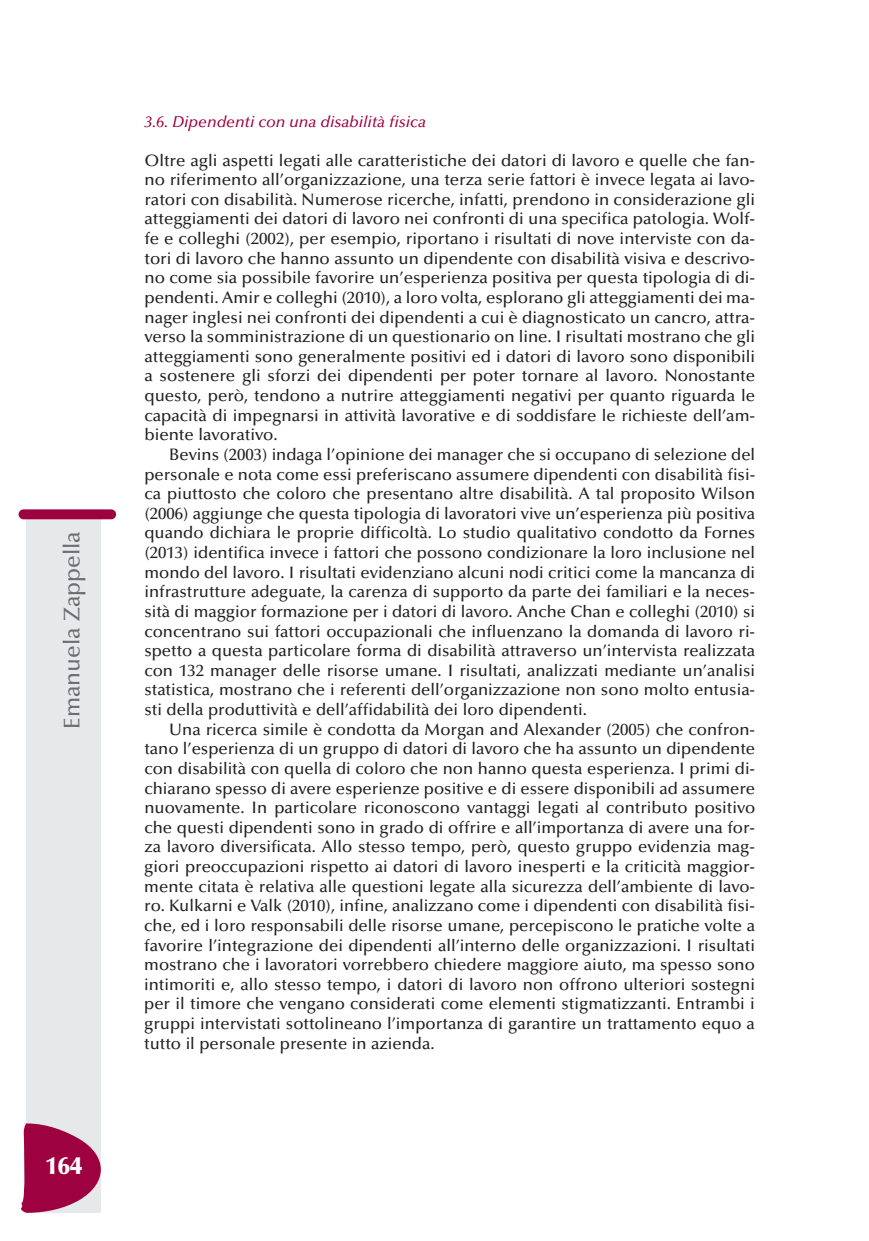
<style>
.page{position:relative;width:869px;height:1241px;background:#fff}
.page>*{position:absolute;margin:0;border:0;box-sizing:border-box;transform-origin:0 0}
.t1{font:900 24.5px "Optima";color:#fff}
.t2{font:500 22.75px "Optima";color:#6c6d70}
.t3{font:500 16.62px/19.6px "Optima";color:#231f20;text-align:justify}
.t4{font:italic 500 15.75px "Optima";color:#9d0140}
</style>
<div class="page">
<div style="left:27px;top:517px;width:74px;height:695px;background:#e7e8e9"></div>
<div style="left:19px;top:509px;width:97px;height:10px;background:#9d0140;border-radius:5px"></div>
<svg style="left:21px;top:1122px;width:80px;height:90px"></svg>
<h2 class="t2" style="left:63px;top:728px;width:199px;rotate:-90deg">Emanuela Zappella</h2>
<h1 class="t1" style="left:45px;top:1155px;width:38px">164</h1>
<p class="t4" style="left:144px;top:115px;width:283px">3.6. Dipendenti con una disabilità fisica</p>
<p class="t3" style="left:144px;top:152px;width:612px">Oltre agli aspetti legati alle caratteristiche dei datori di lavoro e quelle che fan&shy;no riferimento all’organizzazione, una terza serie fattori è invece legata ai lavo&shy;ratori con disabilità. Numerose ricerche, infatti, prendono in considerazione gli atteggiamenti dei datori di lavoro nei confronti di una specifica patologia. Wolf&shy;fe e colleghi (2002), per esempio, riportano i risultati di nove interviste con da&shy;tori di lavoro che hanno assunto un dipendente con disabilità visiva e descrivo&shy;no come sia possibile favorire un’esperienza positiva per questa tipologia di di&shy;pendenti. Amir e colleghi (2010), a loro volta, esplorano gli atteggiamenti dei ma&shy;nager inglesi nei confronti dei dipendenti a cui è diagnosticato un cancro, attra&shy;verso la somministrazione di un questionario on line. I risultati mostrano che gli atteggiamenti sono generalmente positivi ed i datori di lavoro sono disponibili a sostenere gli sforzi dei dipendenti per poter tornare al lavoro. Nonostante questo, però, tendono a nutrire atteggiamenti negativi per quanto riguarda le capacità di impegnarsi in attività lavorative e di soddisfare le richieste dell’am&shy;biente lavorativo.</p>
<p class="t3" style="left:144px;top:446px;width:612px;text-indent:25px">Bevins (2003) indaga l’opinione dei manager che si occupano di selezione del personale e nota come essi preferiscano assumere dipendenti con disabilità fisi&shy;ca piuttosto che coloro che presentano altre disabilità. A tal proposito Wilson (2006) aggiunge che questa tipologia di lavoratori vive un’esperienza più positiva quando dichiara le proprie difficoltà. Lo studio qualitativo condotto da Fornes (2013) identifica invece i fattori che possono condizionare la loro inclusione nel mondo del lavoro. I risultati evidenziano alcuni nodi critici come la mancanza di infrastrutture adeguate, la carenza di supporto da parte dei familiari e la neces&shy;sità di maggior formazione per i datori di lavoro. Anche Chan e colleghi (2010) si concentrano sui fattori occupazionali che influenzano la domanda di lavoro ri&shy;spetto a questa particolare forma di disabilità attraverso un’intervista realizzata con 132 manager delle risorse umane. I risultati, analizzati mediante un’analisi statistica, mostrano che i referenti dell’organizzazione non sono molto entusia&shy;sti della produttività e dell’affidabilità dei loro dipendenti.</p>
<p class="t3" style="left:144px;top:720px;width:612px;text-indent:25px">Una ricerca simile è condotta da Morgan and Alexander (2005) che confron&shy;tano l’esperienza di un gruppo di datori di lavoro che ha assunto un dipendente con disabilità con quella di coloro che non hanno questa esperienza. I primi di&shy;chiarano spesso di avere esperienze positive e di essere disponibili ad assumere nuovamente. In particolare riconoscono vantaggi legati al contributo positivo che questi dipendenti sono in grado di offrire e all’importanza di avere una for&shy;za lavoro diversificata. Allo stesso tempo, però, questo gruppo evidenzia mag&shy;giori preoccupazioni rispetto ai datori di lavoro inesperti e la criticità maggior&shy;mente citata è relativa alle questioni legate alla sicurezza dell’ambiente di lavo&shy;ro. Kulkarni e Valk (2010), infine, analizzano come i dipendenti con disabilità fisi&shy;che, ed i loro responsabili delle risorse umane, percepiscono le pratiche volte a favorire l’integrazione dei dipendenti all’interno delle organizzazioni. I risultati mostrano che i lavoratori vorrebbero chiedere maggiore aiuto, ma spesso sono intimoriti e, allo stesso tempo, i datori di lavoro non offrono ulteriori sostegni per il timore che vengano considerati come elementi stigmatizzanti. Entrambi i gruppi intervistati sottolineano l’importanza di garantire un trattamento equo a tutto il personale presente in azienda.</p>
</div>
